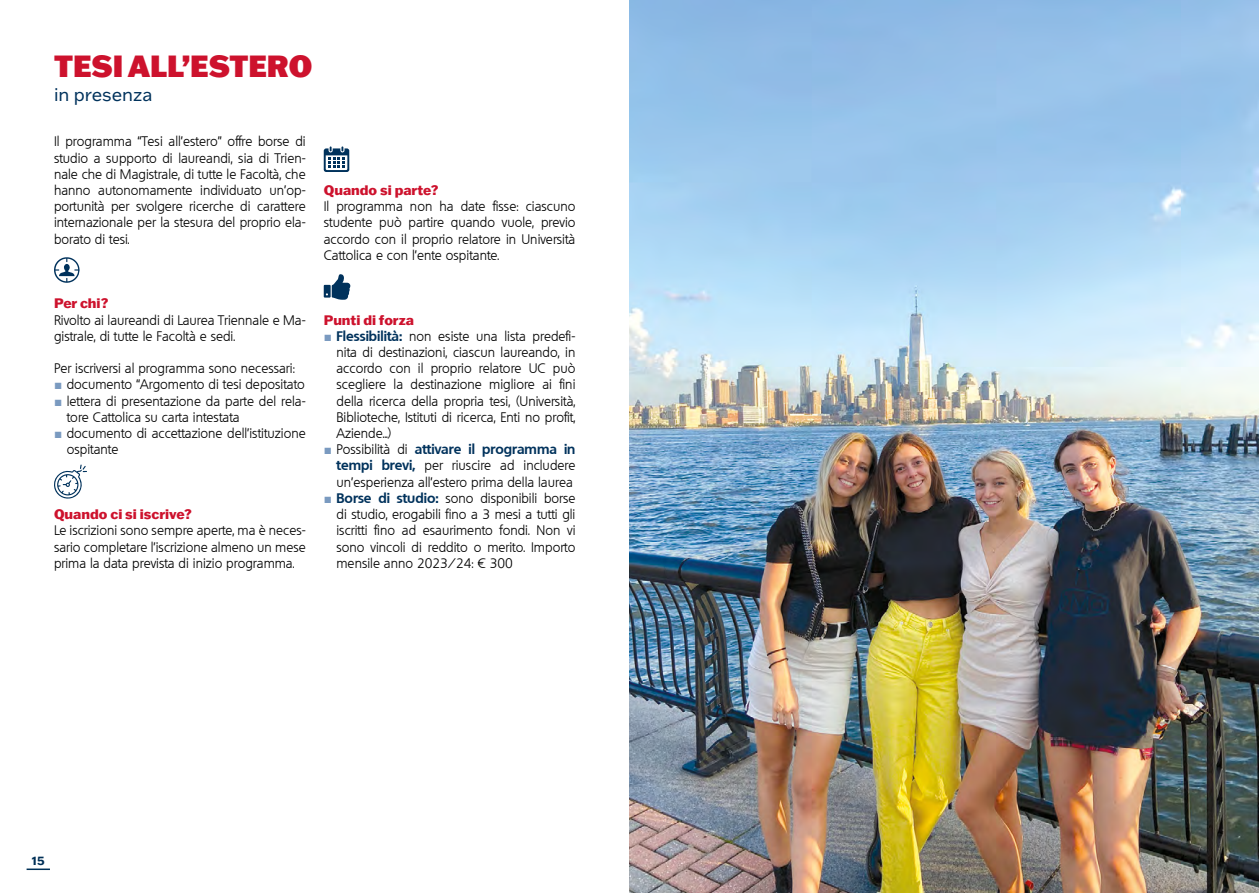
<style>
.page{position:relative;width:1259px;height:893px;background:#fff}
.page>*{position:absolute;margin:0;border:0;box-sizing:border-box;transform-origin:0 0}
.t1{font:900 30px "Franklin Gothic ATF";color:#cd122d}
.t2{font:18px "Franklin Gothic ATF";color:#00325c}
.t3{font:300 13.5px/16.2px "Quebec";color:#000;text-align:justify}
.t4{font:800 13.5px "Franklin Gothic ATF";color:#cd122d}
.t5{font:700 12px "Franklin Gothic ATF";color:#003057}
.s1{font-family:"Arial";font-weight:400;color:#7a9ac0}
.s2{font-weight:700;color:#00325c}
</style>
<div class="page">
<hr style="left:27px;top:868px;width:23px;height:2px;background:#003057">
<img style="left:629px;top:0;width:630px;height:893px">
<svg style="left:54px;top:257px;width:26px;height:26px"></svg>
<svg style="left:324px;top:146px;width:25px;height:26px"></svg>
<svg style="left:324px;top:274px;width:26px;height:26px"></svg>
<svg style="left:54px;top:465px;width:33px;height:34px"></svg>
<h1 class="t1" style="left:54px;top:45px;width:260px">TESI ALL’ESTERO</h1>
<h2 class="t2" style="left:54px;top:82px;width:100px">in presenza</h2>
<p class="t3" style="left:54px;top:134px;width:253px">Il programma “Tesi all’estero” offre borse di studio a supporto di laureandi, sia di Trien&shy;nale che di Magistrale, di tutte le Facoltà, che hanno autonomamente individuato un’op&shy;portunità per svolgere ricerche di carattere internazionale per la stesura del proprio ela&shy;borato di tesi.</p>
<p class="t4" style="left:324px;top:181px;width:116px">Quando si parte?</p>
<p class="t3" style="left:324px;top:198px;width:253px">Il programma non ha date fisse: ciascuno studente può partire quando vuole, previo accordo con il proprio relatore in Università Cattolica e con l’ente ospitante.</p>
<p class="t4" style="left:54px;top:294px;width:56px">Per chi?</p>
<p class="t3" style="left:54px;top:312px;width:253px">Rivolto ai laureandi di Laurea Triennale e Ma&shy;gistrale, di tutte le Facoltà e sedi.</p>
<p class="t3" style="left:54px;top:360px;width:242px">Per iscriversi al programma sono necessari:</p>
<p class="t3" style="left:54px;top:377px;width:252px"><span class="s1">■</span> documento “Argomento di tesi depositato</p>
<p class="t3" style="left:67px;top:393px;width:240px;text-indent:-13px"><span class="s1">■</span> lettera di presentazione da parte del rela&shy;tore Cattolica su carta intestata</p>
<p class="t3" style="left:67px;top:425px;width:240px;text-indent:-13px"><span class="s1">■</span> documento di accettazione dell’istituzione ospitante</p>
<p class="t4" style="left:54px;top:505px;width:139px">Quando ci si iscrive?</p>
<p class="t3" style="left:54px;top:522px;width:253px">Le iscrizioni sono sempre aperte, ma è neces&shy;sario completare l’iscrizione almeno un mese prima la data prevista di inizio programma.</p>
<p class="t4" style="left:324px;top:311px;width:92px">Punti di forza</p>
<p class="t3" style="left:336px;top:328px;width:240px;text-indent:-13px"><span class="s1">■</span> <span class="s2">Flessibilità:</span> non esiste una lista predefi&shy;nita di destinazioni, ciascun laureando, in accordo con il proprio relatore UC può scegliere la destinazione migliore ai fini della ricerca della propria tesi, (Università, Biblioteche, Istituti di ricerca, Enti no profit, Aziende...)</p>
<p class="t3" style="left:336px;top:441px;width:240px;text-indent:-13px"><span class="s1">■</span> Possibilità di <span class="s2">attivare il programma in tempi brevi,</span> per riuscire ad includere un’esperienza all’estero prima della laurea</p>
<p class="t3" style="left:336px;top:490px;width:240px;text-indent:-13px"><span class="s1">■</span> <span class="s2">Borse di studio:</span> sono disponibili borse di studio, erogabili fino a 3 mesi a tutti gli iscritti fino ad esaurimento fondi. Non vi sono vincoli di reddito o merito. Importo mensile anno 2023/24: € 300</p>
<p class="t5" style="left:32px;top:852px;width:14px">15</p>
</div>
